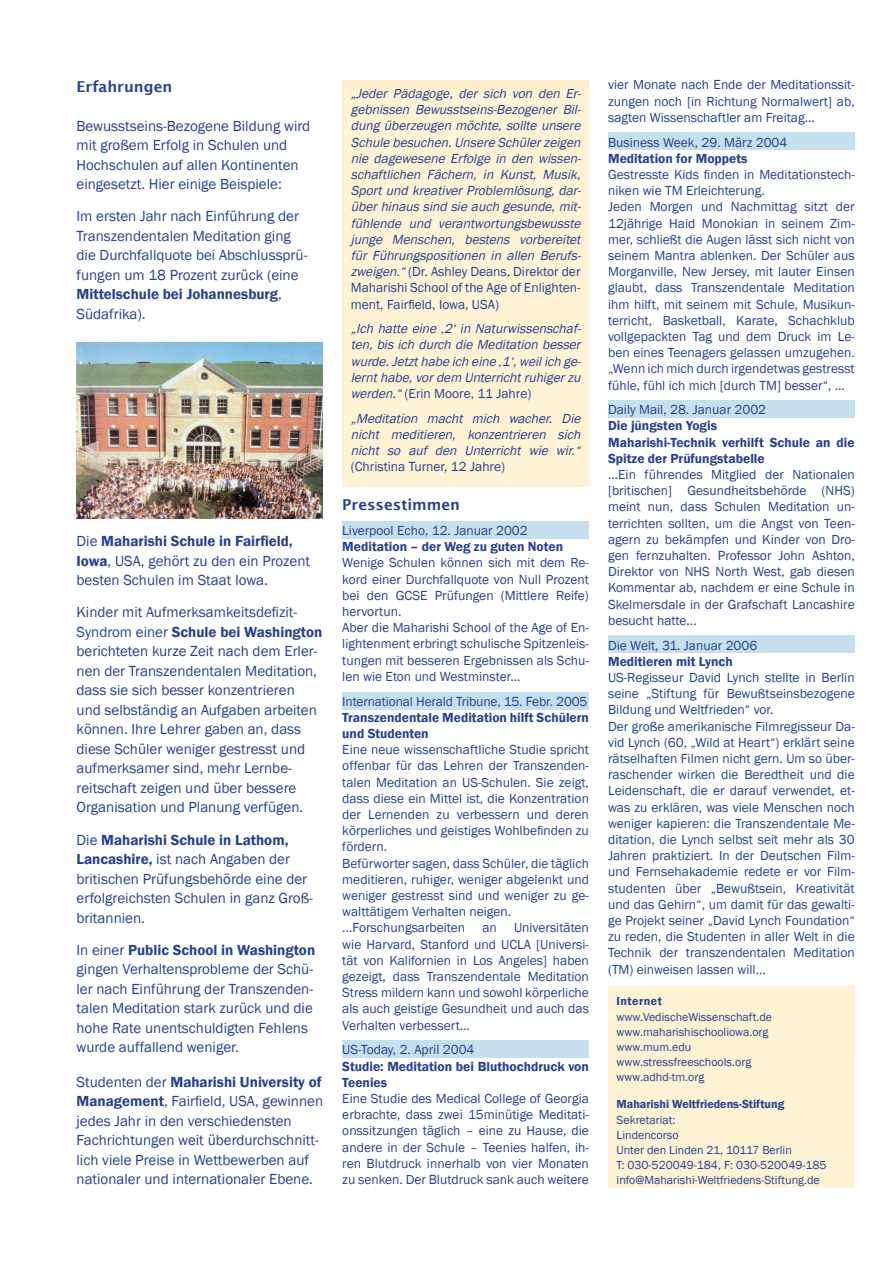
<style>
.page{position:relative;width:893px;height:1263px;background:#fff}
.page>*{position:absolute;margin:0;border:0;box-sizing:border-box;transform-origin:0 0}
.t1{font:15px/19.5px "Franklin Gothic";color:#25408f}
.t2{font:600 15px "Lucida Sans";color:#25408f}
.t3{font:13.5px/16.2px "Franklin Gothic";color:#25408f}
.t4{font:italic 13.5px/16.2px "Franklin Gothic";color:#25408f;text-align:justify}
.t5{font:600 13.5px/16.2px "Franklin Gothic";color:#25408f}
.t6{font:12px/15px "Franklin Gothic";color:#25408f}
.t7{font:600 12px "Franklin Gothic";color:#25408f}
.t8{font:600 12px "Franklin Gothic";letter-spacing:.04em;color:#25408f}
.s1{font-weight:600}
.s2{font-style:normal}
</style>
<div class="page">
<div style="left:608px;top:986px;width:247px;height:202px;background:#fef3d5"></div>
<div style="left:342px;top:81px;width:247px;height:405px;background:#fef3d5"></div>
<div style="left:342px;top:522px;width:247px;height:17px;background:#c7e0f0"></div>
<div style="left:342px;top:692px;width:247px;height:17px;background:#c7e0f0"></div>
<div style="left:342px;top:1040px;width:247px;height:17px;background:#c7e0f0"></div>
<div style="left:608px;top:400px;width:247px;height:17px;background:#c7e0f0"></div>
<div style="left:608px;top:636px;width:247px;height:17px;background:#c7e0f0"></div>
<div style="left:608px;top:133px;width:247px;height:17px;background:#c7e0f0"></div>
<img style="left:77px;top:342px;width:246px;height:176px">
<div style="left:342px;top:80px;width:247px;height:8px;background:#feeecc"></div>
<p class="t2" style="left:77px;top:78px;width:97px">Erfahrungen</p>
<p class="t1" style="left:77px;top:116px;width:235px">Bewusstseins-Bezogene Bildung wird mit großem Erfolg in Schulen und Hochschulen auf allen Kontinenten eingesetzt. Hier einige Beispiele:</p>
<p class="t1" style="left:77px;top:207px;width:232px">Im ersten Jahr nach Einführung der<br>Transzendentalen Meditation ging die Durchfallquote bei Abschlussprü&shy;fungen um 18 Prozent zurück (eine<br><span class="s1">Mittelschule bei Johannesburg</span>,<br>Südafrika).</p>
<p class="t1" style="left:77px;top:532px;width:235px">Die <span class="s1">Maharishi Schule in Fairfield,<br>Iowa</span>, USA, gehört zu den ein Prozent besten Schulen im Staat Iowa.</p>
<p class="t1" style="left:77px;top:603px;width:247px">Kinder mit Aufmerksamkeitsdefizit-Syndrom einer <span class="s1">Schule bei Washington </span>berichteten kurze Zeit nach dem Erler&shy;nen der Transzendentalen Meditation, dass sie sich besser konzentrieren und selbständig an Aufgaben arbeiten können. Ihre Lehrer gaben an, dass diese Schüler weniger gestresst und aufmerksamer sind, mehr Lernbe&shy;reitschaft zeigen und über bessere Organisation und Planung verfügen.</p>
<p class="t1" style="left:77px;top:830px;width:238px">Die <span class="s1">Maharishi Schule in Lathom,<br>Lancashire,</span> ist nach Angaben der britischen Prüfungsbehörde eine der erfolgreichsten Schulen in ganz Groß&shy;britannien.</p>
<p class="t1" style="left:77px;top:940px;width:240px">In einer <span class="s1">Public School in Washington </span>gingen Verhaltensprobleme der Schü&shy;ler nach Einführung der Transzenden&shy;talen Meditation stark zurück und die hohe Rate unentschuldigten Fehlens wurde auffallend weniger.</p>
<p class="t1" style="left:77px;top:1072px;width:248px">Studenten der <span class="s1">Maharishi University of Management</span>, Fairfield, USA, gewinnen jedes Jahr in den verschiedensten Fachrichtungen weit überdurchschnitt&shy;lich viele Preise in Wettbewerben auf nationaler und internationaler Ebene.</p>
<p class="t4" style="left:351px;top:86px;width:235px;text-align:left">„Jeder Pädagoge, der sich von den Er&shy;gebnissen Bewusstseins-Bezogener Bil&shy;dung überzeugen möchte, sollte unsere Schule besuchen.Unsere Schülerzeigen nie dagewesene Erfolge in den wissen&shy;schaftlichen Fächern, in Kunst, Musik, Sportund kreativerProblemlösung,dar&shy;überhinaussind sie auch gesunde,mit&shy;fühlende und verantwortungsbewusste j unge Menschen, bestens vorbereitet für Führungspositionen in allen Berufs&shy;zweigen.“<span class="s2">(Dr. Ashley Deans, Direktor der Maharishi School of the Age of Enlighten&shy;ment, Fairfield, Iowa, USA)</span></p>
<p class="t4" style="left:351px;top:321px;width:235px">„Ich hatte eine ‚2‘ in Naturwissenschaf&shy;ten,bisich durch die Meditation besser wurde.Jetzthabe ich eine ‚1‘,weilich ge&shy;lernthabe,vordem Unterrichtruhigerzu werden.“<span class="s2">(Erin Moore, 11 Jahre)</span></p>
<p class="t4" style="left:351px;top:410px;width:235px">„Meditation macht mich wacher. Die nicht meditieren, konzentrieren sich nicht so auf den Unterricht wie wir.“</p>
<p class="t3" style="left:351px;top:459px;width:156px">(Christina Turner, 12 Jahre)</p>
<p class="t2" style="left:342px;top:496px;width:119px">Pressestimmen</p>
<p class="t3" style="left:342px;top:523px;width:187px">Liverpool Echo, 12. Januar 2002</p>
<p class="t5" style="left:342px;top:539px;width:222px">Meditation – der Weg zu guten Noten</p>
<p class="t3" style="left:342px;top:555px;width:248px">Wenige Schulen können sich mit dem Re&shy;kord einer Durchfallquote von Null Prozent bei den GCSE Prüfungen (Mittlere Reife) hervortun.<br>Aber die Maharishi School of the Age of En&shy;lightenment erbringt schulische Spitzenleis&shy;tungen mit besseren Ergebnissen als Schu&shy;len wie Eton und Westminster...</p>
<p class="t3" style="left:342px;top:693px;width:247px">International Herald Tribune, 15. Febr. 2005</p>
<p class="t5" style="left:342px;top:709px;width:248px">Transzendentale Meditation hilft Schülern und Studenten</p>
<p class="t3" style="left:342px;top:742px;width:248px">Eine neue wissenschaftliche Studie spricht offenbar für das Lehren der Transzenden&shy;talen Meditation an US-Schulen. Sie zeigt, dass diese ein Mittel ist, die Konzentration der Lernenden zu verbessern und deren körperliches und geistiges Wohlbefinden zu fördern.<br>Befürworter sagen, dass Schüler, die täglich meditieren, ruhiger, weniger abgelenkt und weniger gestresst sind und weniger zu ge&shy;walttätigem Verhalten neigen. ...Forschungsarbeiten</p>
<p class="t3" style="left:342px;top:920px;width:248px;text-align:justify;text-indent:172px">Universitäten wie Harvard, Stanford und UCLA [Universi&shy;tät von Kalifornien in Los Angeles] haben gezeigt, dass Transzendentale Meditation Stress mildern kann und sowohl körperliche als auch geistige Gesundheit und auch das Verhalten verbessert...</p>
<p class="t3" style="left:342px;top:1042px;width:134px">US-Today, 2. April 2004</p>
<p class="t5" style="left:342px;top:1058px;width:248px">Studie: Meditation bei Bluthochdruck von<br>Teenies</p>
<p class="t3" style="left:342px;top:1091px;width:248px;text-align:justify">Eine Studie des Medical College of Georgia erbrachte, dass zwei 15minütige Meditati&shy;onssitzungen täglich – eine zu Hause, die andere in der Schule – Teenies halfen, ih&shy;ren Blutdruck innerhalb von vier Monaten zu senken. Der Blutdruck sank auch weitere</p>
<p class="t3" style="left:482px;top:920px;width:16px">an</p>
<p class="t3" style="left:608px;top:77px;width:248px;text-align:justify">vier Monate nach Ende der Meditationssit&shy;zungen noch [in Richtung Normalwert] ab, sagten Wissenschaftler am Freitag...</p>
<p class="t3" style="left:608px;top:134px;width:181px">Business Week, 29. März 2004</p>
<p class="t5" style="left:608px;top:150px;width:141px">Meditation for Moppets</p>
<p class="t3" style="left:608px;top:167px;width:248px">Gestresste Kids finden in Meditationstech&shy;niken wie TM Erleichterung.<br>Jeden Morgen und Nachmittag sitzt der 12jährige Haid Monokian in seinem Zim&shy;mer, schließt die Augen lässt sich nicht von seinem Mantra ablenken. Der Schüler aus Morganville, New Jersey, mit lauter Einsen glaubt, dass Transzendentale Meditation ihm hilft, mit seinem mit Schule, Musikun&shy;terricht, Basketball, Karate, Schachklub vollgepackten Tag und dem Druck im Le&shy;ben eines Teenagers gelassen umzugehen. „Wenn ich mich durch irgendetwas gestresst fühle, fühl ich mich [durch TM] besser“, ...</p>
<p class="t3" style="left:608px;top:402px;width:160px">Daily Mail, 28. Januar 2002</p>
<p class="t5" style="left:608px;top:418px;width:248px">Die jüngsten Yogis<br>Maharishi-Technik verhilft Schule an die<br>Spitze der Prüfungstabelle</p>
<p class="t3" style="left:608px;top:467px;width:248px;text-align:justify">...Ein führendes Mitglied der Nationalen [britischen] Gesundheitsbehörde (NHS) meint nun, dass Schulen Meditation un&shy;terrichten sollten, um die Angst von Teen&shy;agern zu bekämpfen und Kinder von Dro&shy;gen fernzuhalten. Professor John Ashton, Direktor von NHS North West, gab diesen Kommentar ab, nachdem er eine Schule in Skelmersdale in der Grafschaft Lancashire besucht hatte...</p>
<p class="t3" style="left:608px;top:637px;width:151px">Die Welt, 31. Januar 2006</p>
<p class="t5" style="left:608px;top:653px;width:126px">Meditieren mit Lynch</p>
<p class="t3" style="left:608px;top:670px;width:248px">US-Regisseur David Lynch stellte in Berlin seine „Stiftung für Bewußtseinsbezogene Bildung und Weltfrieden“ vor.<br>Der große amerikanische Filmregisseur Da&shy;vid Lynch (60, „Wild at Heart“) erklärt seine rätselhaften Filmen nicht gern. Um so über&shy;raschender wirken die Beredtheit und die Leidenschaft, die er darauf verwendet, et&shy;was zu erklären, was viele Menschen noch weniger kapieren: die Transzendentale Me&shy;ditation, die Lynch selbst seit mehr als 30<br>Jahren praktiziert. In der Deutschen Film&shy;und Fernsehakademie redete er vor Film&shy;studenten über „Bewußtsein, Kreativität und das Gehirn“, um damit für das gewalti&shy;ge Projekt seiner „David Lynch Foundation“ zu reden, die Studenten in aller Welt in die Technik der transzendentalen Meditation (TM) einweisen lassen will…</p>
<p class="t8" style="left:617px;top:993px;width:47px">Internet</p>
<p class="t6" style="left:617px;top:1010px;width:157px">www.VedischeWissenschaft.de www.maharishischooliowa.org www.mum.edu www.stressfreeschools.org www.adhd-tm.org</p>
<p class="t7" style="left:617px;top:1096px;width:169px">Maharishi Weltfriedens-Stiftung</p>
<p class="t6" style="left:617px;top:1113px;width:211px">Sekretariat:<br>Lindencorso<br>Unter den Linden 21, 10117 Berlin<br>T: 030-520049-184, F: 030-520049-185 info@Maharishi-Weltfriedens-Stiftung.de</p>
</div>
